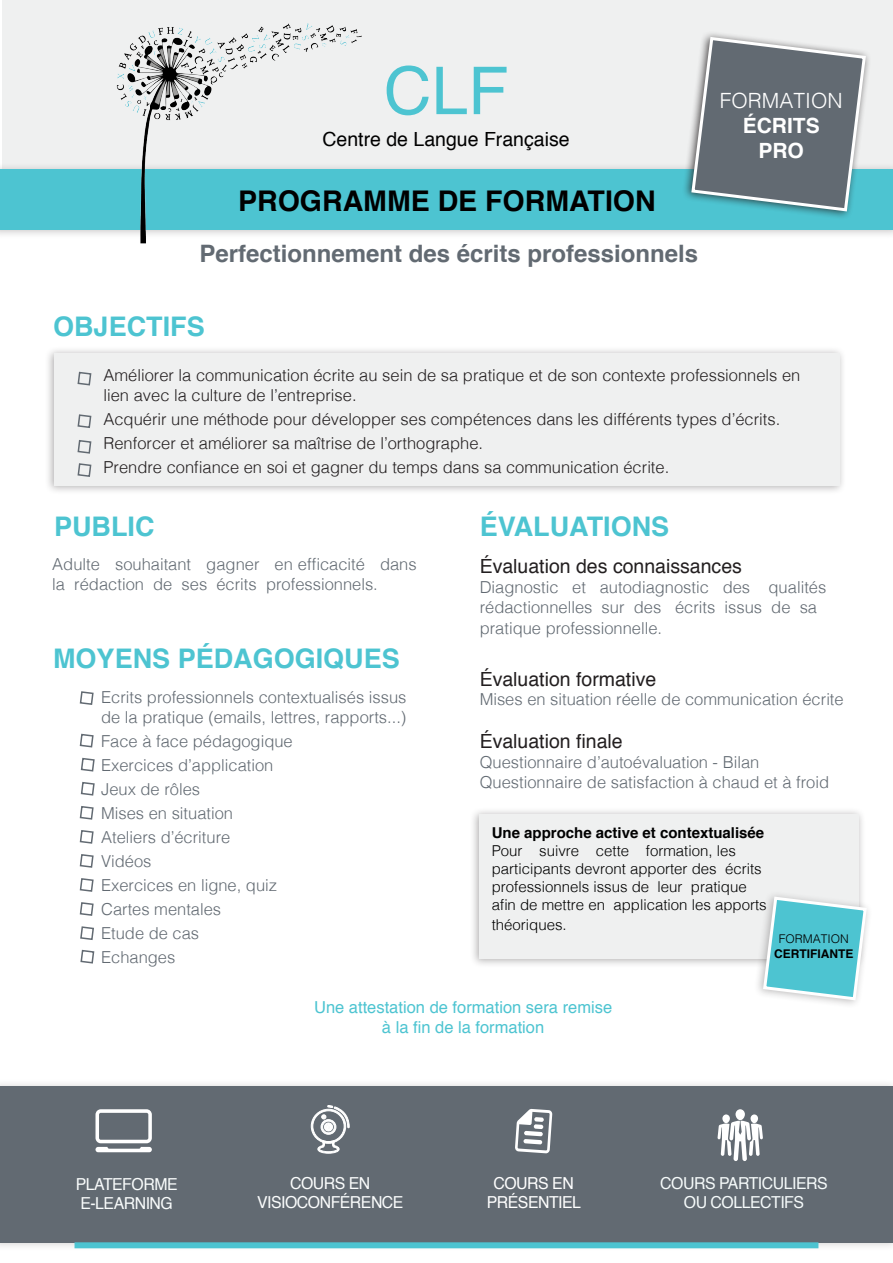
<style>
.page{position:relative;width:893px;height:1263px;background:#fff}
.page>*{position:absolute;margin:0;border:0;box-sizing:border-box;transform-origin:0 0}
.t1{font:66px "Helvetica";color:#4dc4d1}
.t2{font:700 28.5px "Helvetica";color:#000}
.t3{font:700 27px "Helvetica";color:#4dc4d1}
.t4{font:700 24px "Helvetica";color:#626a72}
.t5{font:300 21px "Helvetica";color:#fff}
.t6{font:700 21px "Helvetica";color:#fff}
.t7{font:19.5px "Helvetica";color:#231f20}
.t8{font:19.5px "Helvetica";color:#000}
.t9{font:300 16.5px/19.8px "Helvetica";color:#626a72}
.t10{font:300 16.5px/19.8px "Helvetica";color:#231f20}
.t11{font:16.5px "Helvetica";color:#4dc4d1}
.Titre_de_section_de{font:16.5px/19.8px "Helvetica";letter-spacing:-.03em;color:#f6fbfb;text-align:center;scale:.96 1}
.Titre_de_section_de-2{font:16.5px/19.8px "Helvetica";letter-spacing:-.03em;color:#fbfdfd;text-align:center;scale:.96 1}
.Titre_de_section_de-3{font:16.5px/19.8px "Helvetica";letter-spacing:-.03em;color:#f9fcfc;scale:.96 1}
.Titre_de_section_de-4{font:16.5px/19.8px "Helvetica";letter-spacing:-.03em;color:#fff;text-align:center;scale:.96 1}
.t12{font:300 15px/18px "Helvetica";color:#000}
.t13{font:700 15px "Helvetica";color:#000}
.t14{font:700 12px "Helvetica";color:#000}
.t15{font:300 12px "Helvetica";color:#000}
</style>
<div class="page">
<div style="left:470px;top:807px;width:395px;height:161px;background:#231f20;opacity:.35"></div>
<div style="left:480px;top:814px;width:379px;height:145px;background:#eff0f0"></div>
<div style="left:44px;top:346px;width:802px;height:149px;background:#231f20;opacity:.35"></div>
<div style="left:54px;top:353px;width:786px;height:133px;background:#eff0f0"></div>
<div style="left:2px;top:0;width:891px;height:169px;background:#eff0f0"></div>
<div style="left:0;top:162px;width:893px;height:77px;background:#231f20;opacity:.25"></div>
<div style="left:0;top:169px;width:893px;height:61px;background:#4dc4d1"></div>
<img style="left:112px;top:23px;width:253px;height:221px">
<div style="left:682px;top:31px;width:190px;height:189px;background:#231f20;opacity:.79"></div>
<svg style="left:690px;top:35px;width:178px;height:178px"></svg>
<div style="left:0;top:1079px;width:893px;height:173px;background:#231f20;opacity:.2"></div>
<div style="left:0;top:1086px;width:893px;height:156px;background:#626a72"></div>
<div style="left:722px;top:1114px;width:8px;height:9px;background:#fff;border-radius:50%"></div>
<div style="left:750px;top:1114px;width:8px;height:9px;background:#fff;border-radius:50%"></div>
<div style="left:735px;top:1109px;width:10px;height:11px;background:#fff;border-radius:50%"></div>
<svg style="left:717px;top:1120px;width:46px;height:41px"></svg>
<svg style="left:95px;top:1109px;width:57px;height:43px"></svg>
<svg style="left:515px;top:1109px;width:37px;height:44px"></svg>
<svg style="left:310px;top:1105px;width:40px;height:49px"></svg>
<div style="left:75px;top:1242px;width:743px;height:6px;background:#4dc4d1"></div>
<svg style="left:77px;top:371px;width:15px;height:15px"></svg>
<svg style="left:77px;top:463px;width:15px;height:14px"></svg>
<svg style="left:77px;top:414px;width:15px;height:14px"></svg>
<svg style="left:77px;top:440px;width:15px;height:14px"></svg>
<svg style="left:79px;top:691px;width:15px;height:14px"></svg>
<svg style="left:80px;top:781px;width:15px;height:15px"></svg>
<svg style="left:79px;top:733px;width:15px;height:15px"></svg>
<svg style="left:80px;top:757px;width:15px;height:15px"></svg>
<svg style="left:79px;top:854px;width:15px;height:14px"></svg>
<svg style="left:79px;top:806px;width:15px;height:14px"></svg>
<svg style="left:79px;top:830px;width:15px;height:14px"></svg>
<svg style="left:79px;top:902px;width:15px;height:14px"></svg>
<svg style="left:79px;top:878px;width:15px;height:14px"></svg>
<div style="left:754px;top:890px;width:118px;height:119px;background:#231f20;opacity:.3"></div>
<svg style="left:761px;top:895px;width:106px;height:107px"></svg>
<svg style="left:80px;top:926px;width:14px;height:14px"></svg>
<svg style="left:80px;top:949px;width:15px;height:15px"></svg>
<p class="t1" style="left:384px;top:40px;width:126px">CLF</p>
<p class="t8" style="left:322px;top:124px;width:249px">Centre de Langue Française</p>
<p class="t2" style="left:238px;top:178px;width:419px">PROGRAMME DE FORMATION</p>
<p class="t4" style="left:199px;top:235px;width:500px">Perfectionnement des écrits professionnels</p>
<p class="t3" style="left:53px;top:305px;width:153px">OBJECTIFS</p>
<p class="t5" style="left:720px;top:83px;width:124px">FORMATION</p>
<p class="t6" style="left:743px;top:109px;width:79px">ÉCRITS</p>
<p class="t6" style="left:758px;top:134px;width:47px">PRO</p>
<p class="t10" style="left:103px;top:364px;width:698px">Améliorer la communication écrite au sein de sa pratique et de son contexte professionnels en lien avec la culture de l’entreprise.</p>
<p class="t10" style="left:103px;top:408px;width:678px">Acquérir une méthode pour développer ses compétences dans les différents types d’écrits.</p>
<p class="t10" style="left:103px;top:432px;width:381px">Renforcer et améliorer sa maîtrise de l’orthographe.</p>
<p class="t10" style="left:103px;top:456px;width:567px">Prendre confiance en soi et gagner du temps dans sa communication écrite.</p>
<p class="t3" style="left:54px;top:504px;width:102px">PUBLIC</p>
<p class="t9" style="left:52px;top:553px;width:366px">Adulte souhaitant gagner en efficacité dans la rédaction de ses écrits professionnels.</p>
<p class="t3" style="left:53px;top:636px;width:348px">MOYENS PÉDAGOGIQUES</p>
<p class="t9" style="left:101px;top:686px;width:307px">Ecrits professionnels contextualisés issus de la pratique (emails, lettres, rapports...)</p>
<p class="t9" style="left:101px;top:730px;width:193px">Face à face pédagogique</p>
<p class="t9" style="left:101px;top:754px;width:174px">Exercices d’application</p>
<p class="t9" style="left:101px;top:778px;width:101px">Jeux de rôles</p>
<p class="t9" style="left:101px;top:802px;width:134px">Mises en situation</p>
<p class="t9" style="left:101px;top:826px;width:131px">Ateliers d’écriture</p>
<p class="t9" style="left:101px;top:850px;width:52px">Vidéos</p>
<p class="t9" style="left:101px;top:874px;width:178px">Exercices en ligne, quiz</p>
<p class="t9" style="left:101px;top:898px;width:122px">Cartes mentales</p>
<p class="t9" style="left:101px;top:922px;width:100px">Etude de cas</p>
<p class="t9" style="left:101px;top:946px;width:76px">Echanges</p>
<p class="t3" style="left:480px;top:504px;width:191px">ÉVALUATIONS</p>
<p class="t7" style="left:480px;top:551px;width:264px">Évaluation des connaissances</p>
<p class="t9" style="left:480px;top:576px;width:348px">Diagnostic et autodiagnostic des qualités rédactionnelles sur des écrits issus de sa</p>
<p class="t9" style="left:480px;top:617px;width:184px">pratique professionnelle.</p>
<p class="t7" style="left:480px;top:664px;width:178px">Évaluation formative</p>
<p class="t9" style="left:480px;top:688px;width:366px">Mises en situation réelle de communication écrite</p>
<p class="t7" style="left:480px;top:726px;width:145px">Évaluation finale</p>
<p class="t9" style="left:480px;top:751px;width:281px">Questionnaire d’autoévaluation - Bilan</p>
<p class="t9" style="left:480px;top:771px;width:351px">Questionnaire de satisfaction à chaud et à froid</p>
<p class="t13" style="left:492px;top:820px;width:274px">Une approche active et contextualisée</p>
<p class="t12" style="left:492px;top:841px;width:277px">Pour suivre cette formation, les participants devront apporter des écrits professionnels issus de leur pratique afin de mettre en application les apports</p>
<p class="t12" style="left:492px;top:914px;width:77px">théoriques.</p>
<p class="t15" style="left:779px;top:929px;width:72px">FORMATION</p>
<p class="t14" style="left:774px;top:944px;width:81px">CERTIFIANTE</p>
<p class="t11" style="left:314px;top:994px;width:300px">Une attestation de formation sera remise</p>
<p class="t11" style="left:382px;top:1014px;width:164px">à la fin de la formation</p>
<p class="Titre_de_section_de-3" style="left:76px;top:1174px;width:108px">PLATEFORME<br>E-LEARNING</p>
<p class="Titre_de_section_de-2" style="left:257px;top:1173px;width:154px">COURS EN<br>VISIOCONFÉRENCE</p>
<p class="Titre_de_section_de-4" style="left:487px;top:1173px;width:100px">COURS EN<br>PRÉSENTIEL</p>
<p class="Titre_de_section_de" style="left:660px;top:1173px;width:176px">COURS PARTICULIERS<br>OU COLLECTIFS</p>
</div>
